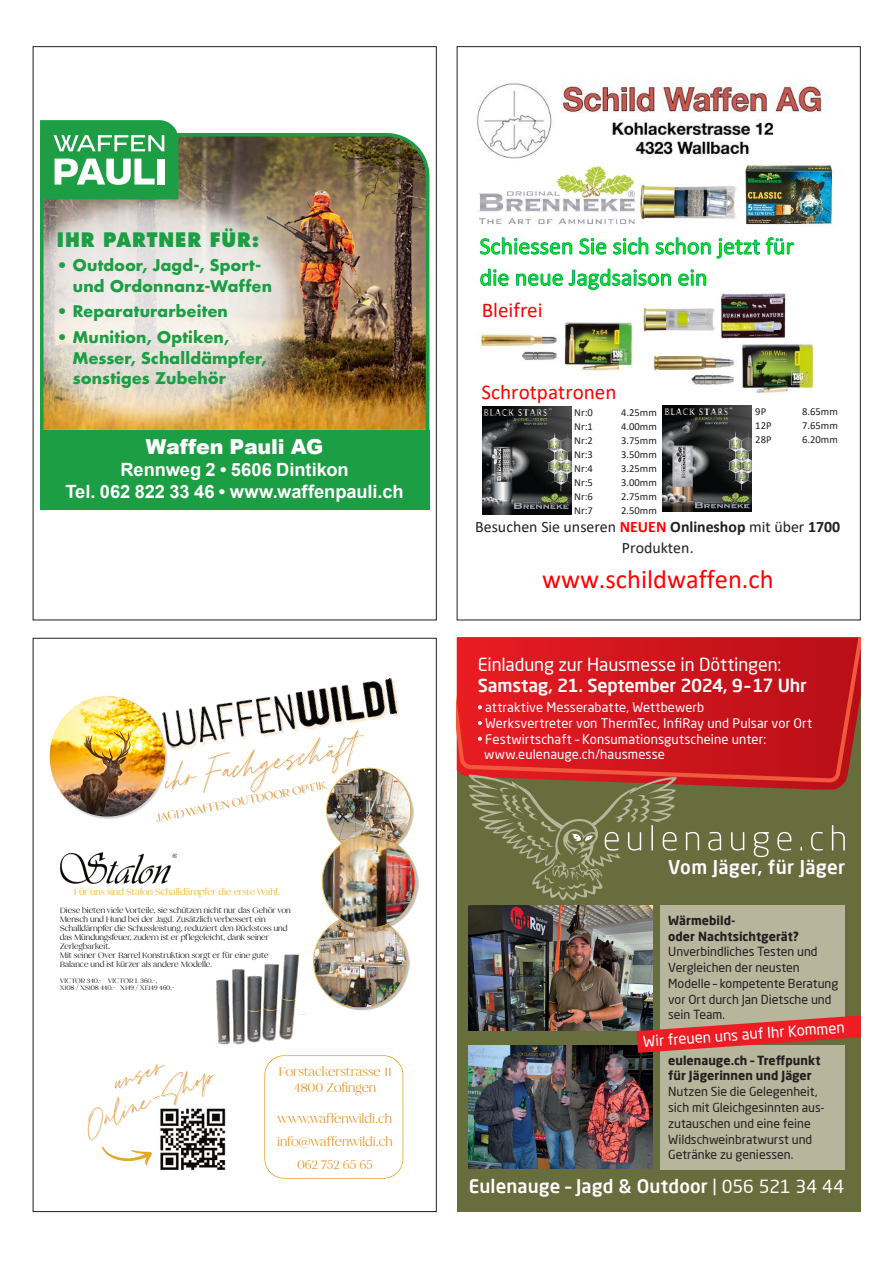
<style>
.page{position:relative;width:893px;height:1263px;background:#fff}
.page>*{position:absolute;margin:0;border:0;box-sizing:border-box;transform-origin:0 0}
.t1{font:26.55px "Calibri";color:#f00}
.t2{font:24.45px "Harlow Duo Script";color:#e59526}
.t3{font:21.15px "Calibri";color:#f00}
.t4{font:21px/28px "Harlow Duo Script";color:#e59526;text-align:center;scale:1.04 1}
.t5{font:900 20.55px "Arial";letter-spacing:-.005em;color:#fff}
.t6{font:800 19.5px "Futura LT";letter-spacing:.05em;color:#1c9e44;scale:.93 1}
.t7{font:500 18.75px "Neo Sans Pro";letter-spacing:.015em;color:#fff}
.t8{font:500 18.45px "Neo Sans Pro";letter-spacing:.01em;color:#fff}
.t9{font:700 18.3px/21.1px "Arial";letter-spacing:-.005em;color:#fff;text-align:center}
.t10{font:17.85px "Neo Sans Pro";letter-spacing:-.005em;color:#fff}
.t11{font:500 17.85px "Neo Sans Pro";letter-spacing:-.01em;color:#fff}
.t12{font:15.9px/21px "Calibri";color:#231f20;text-align:center}
.t13{font:700 15.6px/20.5px "Futura LT";letter-spacing:.015em;color:#1c9e44}
.t14{font:14.85px "Neo Sans Pro";color:#fff}
.t15{font:14.4px/23.1px "Harlow Duo Serif";letter-spacing:-.005em;color:#e59526;text-align:center}
.t16{font:13.05px/15.8px "Neo Sans Pro";letter-spacing:.005em;color:#fff}
.t17{font:12.6px "Harlow Duo Serif";color:#e59526}
.t18{font:12.3px/15.8px "Neo Sans Pro";color:#231f20}
.t19{font:700 12.3px/15.8px "Neo Sans Pro";letter-spacing:.005em;color:#231f20}
.t20{font:10.65px "Calibri";color:#231f20}
.t21{font:10.35px "Harlow Duo Serif";color:#faad19}
.t22{font:9px/9px "Harlow Duo Serif";color:#080704}
.t23{font:7.65px/7.6px "Harlow Duo Serif";color:#080704}
.s1{font-weight:700;color:#f00}
.s2{font-weight:700}
.s3{font-weight:400;font-size:17.85px}
</style>
<div class="page">
<img style="left:40px;top:133px;width:389px;height:297px">
<svg style="left:40px;top:120px;width:138px;height:79px"></svg>
<div style="left:158px;top:159px;width:7px;height:26px;background:#fff"></div>
<div style="left:40px;top:430px;width:389px;height:79px;background:#1c9e44"></div>
<img style="left:160px;top:1108px;width:66px;height:62px">
<img style="left:89px;top:1065px;width:128px;height:75px">
<svg style="left:102px;top:1146px;width:50px;height:20px"></svg>
<img style="left:50px;top:696px;width:108px;height:121px">
<svg style="left:264px;top:1055px;width:139px;height:124px"></svg>
<img style="left:348px;top:1008px;width:28px;height:3px">
<img style="left:313px;top:784px;width:104px;height:224px">
<img style="left:157px;top:678px;width:246px;height:108px">
<img style="left:166px;top:730px;width:199px;height:64px">
<img style="left:158px;top:781px;width:170px;height:41px">
<img style="left:216px;top:954px;width:90px;height:90px">
<img style="left:60px;top:852px;width:117px;height:32px">
<img style="left:477px;top:79px;width:352px;height:85px">
<svg style="left:480px;top:237px;width:314px;height:22px"></svg>
<svg style="left:480px;top:269px;width:226px;height:21px"></svg>
<img style="left:479px;top:165px;width:156px;height:59px">
<img style="left:480px;top:322px;width:153px;height:49px">
<img style="left:653px;top:343px;width:163px;height:63px">
<img style="left:643px;top:290px;width:143px;height:49px">
<img style="left:635px;top:160px;width:200px;height:66px">
<img style="left:482px;top:407px;width:90px;height:108px">
<img style="left:662px;top:406px;width:90px;height:106px">
<div style="left:457px;top:638px;width:404px;height:574px;background:#686d3d"></div>
<img style="left:468px;top:906px;width:185px;height:124px">
<img style="left:468px;top:1045px;width:185px;height:124px">
<div style="left:660px;top:906px;width:185px;height:124px;background:#b7b59c"></div>
<div style="left:660px;top:1045px;width:185px;height:125px;background:#b7b59c"></div>
<svg style="left:636px;top:1015px;width:225px;height:38px"></svg>
<svg style="left:677px;top:782px;width:168px;height:7px"></svg>
<svg style="left:457px;top:638px;width:404px;height:144px;background:#cf191e"></svg>
<svg style="left:478px;top:705px;width:4px;height:4px"></svg>
<svg style="left:478px;top:721px;width:4px;height:4px"></svg>
<svg style="left:478px;top:737px;width:4px;height:4px"></svg>
<svg style="left:468px;top:774px;width:209px;height:126px"></svg>
<svg style="left:686px;top:832px;width:13px;height:18px"></svg>
<svg style="left:708px;top:832px;width:13px;height:18px"></svg>
<svg style="left:731px;top:832px;width:13px;height:18px"></svg>
<svg style="left:754px;top:832px;width:15px;height:25px"></svg>
<svg style="left:777px;top:832px;width:14px;height:18px"></svg>
<svg style="left:811px;top:832px;width:12px;height:18px"></svg>
<svg style="left:832px;top:825px;width:13px;height:25px"></svg>
<h3 class="t6" style="left:57px;top:227px;width:219px">IHR PARTNER FÜR:</h3>
<h3 class="t13" style="left:73px;top:255px;width:201px;text-indent:-16px">• Outdoor, Jagd-, Sport&shy;und Ordonnanz-Waffen</h3>
<h3 class="t13" style="left:57px;top:301px;width:173px">• Reparaturarbeiten</h3>
<h3 class="t13" style="left:73px;top:327px;width:195px;text-indent:-16px">• Munition, Optiken,<br>Messer, Schalldämpfer, sonstiges Zubehör</h3>
<h3 class="t5" style="left:146px;top:431px;width:179px">Waffen Pauli AG</h3>
<h3 class="t9" style="left:66px;top:459px;width:340px">Rennweg 2 • 5606 Dintikon<br>Tel. 062 822 33 46 • www.waffenpauli.ch</h3>
<h2 class="t2" style="left:165px;top:774px;width:201px;rotate:-10deg">ihr Fach gesch äft</h2>
<h3 class="t17" style="left:154px;top:810px;width:175px;rotate:-11deg">JAGDWAFFEN OUTDOOR OPTIK</h3>
<p class="t21" style="left:74px;top:886px;width:208px">Für uns sind Stalon Schalldämpfer die ersteWahl.</p>
<p class="t22" style="left:60px;top:905px;width:233px">Diese bieten viele Vorteile, sie schützen nicht nur das Gehör von Mensch und Hund bei der Jagd. Zusätzlich verbessert ein Schalldämpfer die Schussleistung, reduziert den Rückstoss und das Mündungsfeuer, zudem ist er pflegeleicht, dank seiner Zerlegbarkeit.<br>Mit seiner Over Barrel Konstruktion sorgt er für eine gute Balance und ist kürzer als andere Modelle.</p>
<p class="t23" style="left:60px;top:976px;width:116px">VICTOR 340.- VICTOR L 360.-,<br>X108 / XS108 440.- X149 / XE149 460.-</p>
<h3 class="t4" style="left:75px;top:1092px;width:135px;rotate:-22deg">un ser<br>Onlin e-Sh op</h3>
<h3 class="t15" style="left:278px;top:1064px;width:115px;line-height:15.6px">Forstackerstrasse 11<br>4800 Zofingen</h3>
<h3 class="t15" style="left:277px;top:1107px;width:117px">www.waffenwildi.ch info@waffenwildi.ch<br>062 752 65 65</h3>
<h3 class="t3" style="left:482px;top:295px;width:62px">Bleifrei</h3>
<h3 class="t3" style="left:482px;top:377px;width:136px">Schrotpatronen</h3>
<p class="t20" style="left:574px;top:405px;width:20px">Nr:0</p>
<p class="t20" style="left:621px;top:405px;width:37px">4.25mm</p>
<p class="t20" style="left:574px;top:419px;width:20px">Nr:1</p>
<p class="t20" style="left:621px;top:419px;width:37px">4.00mm</p>
<p class="t20" style="left:574px;top:433px;width:20px">Nr:2</p>
<p class="t20" style="left:621px;top:433px;width:37px">3.75mm</p>
<p class="t20" style="left:574px;top:447px;width:20px">Nr:3</p>
<p class="t20" style="left:621px;top:447px;width:37px">3.50mm</p>
<p class="t20" style="left:574px;top:461px;width:20px">Nr:4</p>
<p class="t20" style="left:621px;top:461px;width:37px">3.25mm</p>
<p class="t20" style="left:574px;top:475px;width:20px">Nr:5</p>
<p class="t20" style="left:621px;top:475px;width:37px">3.00mm</p>
<p class="t20" style="left:574px;top:489px;width:20px">Nr:6</p>
<p class="t20" style="left:621px;top:489px;width:37px">2.75mm</p>
<p class="t20" style="left:574px;top:503px;width:20px">Nr:7</p>
<p class="t20" style="left:621px;top:503px;width:37px">2.50mm</p>
<p class="t20" style="left:755px;top:404px;width:12px">9P</p>
<p class="t20" style="left:802px;top:404px;width:37px">8.65mm</p>
<p class="t20" style="left:755px;top:418px;width:18px">12P</p>
<p class="t20" style="left:802px;top:418px;width:37px">7.65mm</p>
<p class="t20" style="left:755px;top:432px;width:18px">28P</p>
<p class="t20" style="left:802px;top:432px;width:37px">6.20mm</p>
<h3 class="t12" style="left:475px;top:515px;width:367px">Besuchen Sie unseren <span class="s1">NEUEN</span> <span class="s2">Onlineshop</span> mit über <span class="s2">1700<br></span>Produkten.</h3>
<h1 class="t1" style="left:542px;top:561px;width:233px">www.schildwaffen.ch</h1>
<h3 class="t10" style="left:478px;top:653px;width:305px">Einladung zur Hausmesse in Döttingen:</h3>
<h3 class="t11" style="left:478px;top:674px;width:330px">Samstag, 21. September 2024, 9–17 Uhr</h3>
<h3 class="t16" style="left:484px;top:699px;width:329px">attraktive Messerabatte, Wettbewerb<br>Werksvertreter von ThermTec, InfiRay und Pulsar vor Ort Festwirtschaft – Konsumationsgutscheine unter: www.eulenauge.ch/hausmesse</h3>
<h3 class="t7" style="left:668px;top:855px;width:179px">Vom Jäger, für Jäger</h3>
<h3 class="t19" style="left:668px;top:912px;width:132px">Wärmebild-<br>oder Nachtsichtgerät?</h3>
<h3 class="t18" style="left:668px;top:944px;width:172px">Unverbindliches Testen und<br>Vergleichen der neusten<br>Modelle – kompetente Beratung vor Ort durch Jan Dietsche und sein Team.</h3>
<h3 class="t19" style="left:668px;top:1052px;width:154px">eulenauge.ch – Treffpunkt für Jägerinnen und Jäger</h3>
<h3 class="t18" style="left:668px;top:1084px;width:158px">Nutzen Sie die Gelegenheit, sich mit Gleichgesinnten aus&shy;zutauschen und eine feine<br>Wildschweinbratwurst und<br>Getränke zu geniessen.</h3>
<h3 class="t14" style="left:642px;top:1032px;width:204px;rotate:-4deg">Wir freuen uns auf Ihr Kommen</h3>
<h3 class="t8" style="left:469px;top:1175px;width:377px">Eulenauge – Jagd &amp; Outdoor <span class="s3">| 056 521 34 44</span></h3>
</div>
